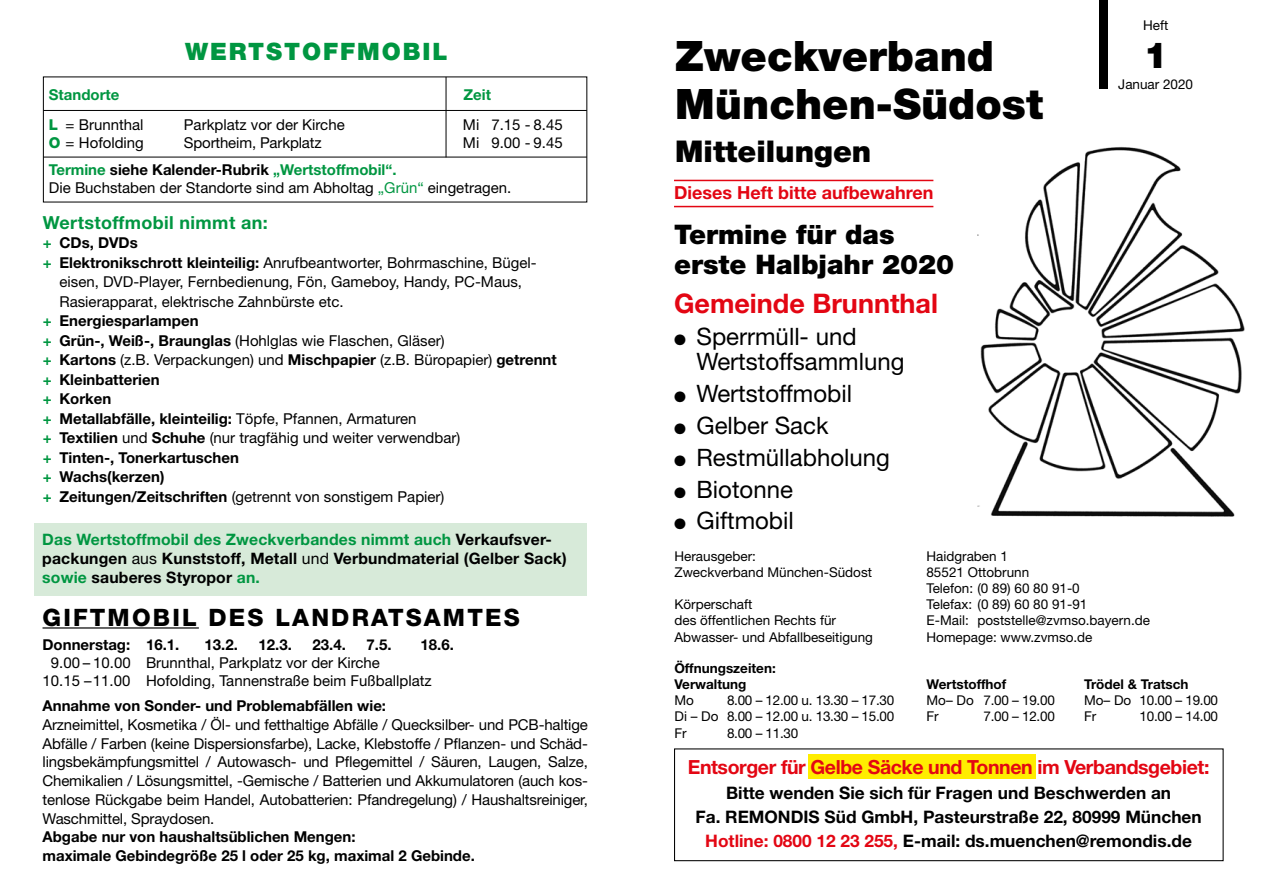
<style>
.page{position:relative;width:1263px;height:893px;background:#fff}
.page>*{position:absolute;margin:0;border:0;box-sizing:border-box;transform-origin:0 0}
.t1{font:900 42px/47.4px "Helvetica Neue";color:#000}
.t2{font:900 36px "Helvetica Neue";color:#000}
.t3{font:900 30px "Helvetica Neue";color:#000}
.t4{font:900 27px/29.4px "Helvetica Neue";color:#000}
.t5{font:700 27px "Helvetica Neue LT";color:#e30613}
.t6{font:24px/25.8px "Helvetica Neue LT";color:#000}
.t7{font:800 24px "Helvetica Neue LT";letter-spacing:.09em;color:#000}
.t8{font:900 24px "Helvetica Neue";letter-spacing:.08em;color:#009641}
.t9{font:700 19.5px "Helvetica Neue LT";letter-spacing:-.02em;color:#e30613}
.t10{font:700 18px "Helvetica Neue LT";color:#e30613}
.t11{font:700 18px "Helvetica Neue LT";letter-spacing:.02em;color:#009641}
.t12{font:700 17.25px/24px "Helvetica Neue LT";color:#000;text-align:center}
.t13{font:700 15.75px/18.9px "Helvetica Neue LT";letter-spacing:.01em;color:#000}
.t14{font:15px/18.8px "Helvetica Neue";color:#000}
.t15{font:15px "Helvetica Neue LT";color:#000}
.t16{font:700 15px/18.8px "Helvetica Neue LT";color:#000}
.t17{font:700 15px "Helvetica Neue LT";color:#009641}
.t18{font:13.5px/16.2px "Helvetica Neue LT";color:#000}
.t19{font:13.5px "Helvetica Neue LT";letter-spacing:-.02em;color:#000}
.t20{font:700 13.5px/16.2px "Helvetica Neue LT";color:#000}
.t21{font:13.5px "Helvetica Neue";color:#000}
.s1{font-family:"Helvetica Neue LT";font-weight:800;color:#009641}
.s2{color:#000}
.s3{color:#009641}
.s4{font-weight:700;color:#009641}
.s5{font-weight:700}
.s6{font-weight:400}
.s7{color:#e30613}
</style>
<div class="page">
<div style="left:1100px;top:0;width:8px;height:89px;background:#000"></div>
<img style="left:977px;top:147px;width:268px;height:370px">
<hr style="left:674px;top:180px;width:259px;height:1px;background:#e30613">
<hr style="left:674px;top:206px;width:259px;height:1px;background:#e30613">
<hr style="left:43px;top:627px;width:156px;height:2px;background:#000">
<hr style="left:43px;top:110px;width:544px;height:1px;background:#000">
<hr style="left:43px;top:157px;width:544px;height:1px;background:#000">
<hr style="left:446px;top:77px;width:1px;height:80px;background:#000">
<div style="left:34px;top:523px;width:553px;height:72px;background:#d7ead9"></div>
<div style="left:807px;top:755px;width:228px;height:24px;background:#ffed00"></div>
<div style="left:674px;top:748px;width:549px;height:113px;border:1px solid #000"></div>
<h3 class="t8" style="left:185px;top:37px;width:264px">WERTSTOFFMOBIL</h3>
<p class="t17" style="left:49px;top:85px;width:72px">Standorte</p>
<p class="t14" style="left:49px;top:115px;width:96px"><span class="s1">L</span> = Brunnthal</p>
<p class="t14" style="left:184px;top:115px;width:162px">Parkplatz vor der Kirche</p>
<p class="t14" style="left:463px;top:115px;width:101px">Mi 7.15 - 8.45</p>
<p class="t14" style="left:49px;top:133px;width:96px"><span class="s1">O</span> = Hofolding</p>
<p class="t14" style="left:184px;top:133px;width:139px">Sportheim, Parkplatz</p>
<p class="t14" style="left:463px;top:133px;width:101px">Mi 9.00 - 9.45</p>
<p class="t17" style="left:49px;top:160px;width:349px">Termine <span class="s2">siehe Kalender-Rubrik</span> „Wertstoffmobil“.</p>
<p class="t14" style="left:49px;top:178px;width:464px">Die Buchstaben der Standorte sind am Abholtag <span class="s3">„Grün“</span> eingetragen.</p>
<p class="t17" style="left:463px;top:85px;width:29px">Zeit</p>
<p class="t11" style="left:43px;top:211px;width:226px">Wertstoffmobil nimmt an:</p>
<p class="t16" style="left:43px;top:233px;width:96px"><span class="s3">+</span> CDs, DVDs</p>
<p class="t15" style="left:43px;top:254px;width:495px"><span class="s4">+</span> <span class="s5">Elektronikschrott kleinteilig:</span> Anrufbeantworter, Bohrmaschine, Bügel-</p>
<p class="t15" style="left:59px;top:273px;width:464px">eisen, DVD-Player, Fernbedienung, Fön, Gameboy, Handy, PC-Maus,</p>
<p class="t15" style="left:59px;top:293px;width:286px">Rasierapparat, elektrische Zahnbürste etc.</p>
<p class="t16" style="left:43px;top:311px;width:157px"><span class="s3">+</span> Energiesparlampen</p>
<p class="t15" style="left:43px;top:332px;width:403px"><span class="s4">+</span> <span class="s5">Grün-, Weiß-, Braunglas</span> (Hohlglas wie Flaschen, Gläser)</p>
<p class="t15" style="left:43px;top:351px;width:515px"><span class="s4">+</span> <span class="s5">Kartons</span> (z.B. Verpackungen) und <span class="s5">Mischpapier</span> (z.B. Büropapier) <span class="s5">getrennt</span></p>
<p class="t16" style="left:43px;top:370px;width:118px"><span class="s3">+</span> Kleinbatterien</p>
<p class="t16" style="left:43px;top:389px;width:70px"><span class="s3">+</span> Korken</p>
<p class="t16" style="left:43px;top:409px;width:375px"><span class="s3">+</span> Metallabfälle, kleinteilig: <span class="s6">Töpfe, Pfannen, Armaturen</span></p>
<p class="t15" style="left:43px;top:429px;width:419px"><span class="s4">+</span> <span class="s5">Textilien</span> und <span class="s5">Schuhe</span> (nur tragfähig und weiter verwendbar)</p>
<p class="t16" style="left:43px;top:448px;width:197px"><span class="s3">+</span> Tinten-, Tonerkartuschen</p>
<p class="t16" style="left:43px;top:467px;width:123px"><span class="s3">+</span> Wachs(kerzen)</p>
<p class="t15" style="left:43px;top:488px;width:403px"><span class="s4">+</span> <span class="s5">Zeitungen/Zeitschriften</span> (getrennt von sonstigem Papier)</p>
<p class="t13" style="left:42px;top:529px;width:526px"><span class="s3">Das Wertstoffmobil des Zweckverbandes nimmt auch</span> Verkaufsver&shy;packungen <span class="s6">aus</span> Kunststoff, Metall <span class="s6">und</span> Verbundmaterial (Gelber Sack) <span class="s3">sowie</span> sauberes Styropor <span class="s3">an.</span></p>
<h3 class="t7" style="left:43px;top:603px;width:479px">GIFTMOBIL DES LANDRATSAMTES</h3>
<p class="t16" style="left:43px;top:634px;width:138px">Donnerstag: 16.1.</p>
<p class="t16" style="left:205px;top:634px;width:35px">13.2.</p>
<p class="t16" style="left:259px;top:634px;width:35px">12.3.</p>
<p class="t16" style="left:313px;top:634px;width:35px">23.4.</p>
<p class="t16" style="left:367px;top:634px;width:27px">7.5.</p>
<p class="t16" style="left:421px;top:634px;width:35px">18.6.</p>
<p class="t14" style="left:43px;top:653px;width:391px;line-height:18px;text-indent:8px">9.00 – 10.00 Brunnthal, Parkplatz vor der Kirche<br>10.15 – 11.00 Hofolding, Tannenstraße beim Fußballplatz</p>
<p class="t16" style="left:43px;top:696px;width:345px">Annahme von Sonder- und Problemabfällen wie:</p>
<p class="t14" style="left:43px;top:715px;width:547px;text-align:justify">Arzneimittel, Kosmetika / Öl- und fetthaltige Abfälle / Quecksilber- und PCB-haltige Abfälle / Farben (keine Dispersionsfarbe), Lacke, Klebstoffe / Pflanzen- und Schäd&shy;lingsbekämpfungsmittel / Autowasch- und Pflegemittel / Säuren, Laugen, Salze, Chemikalien / Lösungsmittel, -Gemische / Batterien und Akkumulatoren (auch kos&shy;tenlose Rückgabe beim Handel, Autobatterien: Pfandregelung) / Haushaltsreiniger, Waschmittel, Spraydosen.</p>
<p class="t16" style="left:43px;top:827px;width:434px">Abgabe nur von haushaltsüblichen Mengen:<br>maximale Gebindegröße 25 l oder 25 kg, maximal 2 Gebinde.</p>
<h1 class="t1" style="left:675px;top:33px;width:369px">Zweckverband<br>München-Südost</h1>
<h3 class="t3" style="left:675px;top:134px;width:198px">Mitteilungen</h3>
<p class="t10" style="left:674px;top:182px;width:261px">Dieses Heft bitte aufbewahren</p>
<h3 class="t4" style="left:674px;top:220px;width:282px">Termine für das erste Halbjahr 2020</h3>
<p class="t21" style="left:1143px;top:17px;width:27px">Heft</p>
<h2 class="t2" style="left:1144px;top:34px;width:26px">1</h2>
<p class="t21" style="left:1118px;top:76px;width:76px">Januar 2020</p>
<h3 class="t5" style="left:674px;top:286px;width:265px">Gemeinde Brunnthal</h3>
<h3 class="t6" style="left:696px;top:323px;width:210px;text-indent:-22px">● Sperrmüll- und<br>Wertstoffsammlung</h3>
<h3 class="t6" style="left:674px;top:380px;width:180px">● Wertstoffmobil</h3>
<h3 class="t6" style="left:674px;top:412px;width:156px">● Gelber Sack</h3>
<h3 class="t6" style="left:674px;top:444px;width:217px">● Restmüllabholung</h3>
<h3 class="t6" style="left:674px;top:476px;width:120px">● Biotonne</h3>
<h3 class="t6" style="left:674px;top:508px;width:121px">● Giftmobil</h3>
<p class="t18" style="left:674px;top:548px;width:83px">Herausgeber:</p>
<p class="t18" style="left:926px;top:548px;width:83px">Haidgraben 1</p>
<p class="t18" style="left:674px;top:564px;width:199px">Zweckverband München-Südost</p>
<p class="t18" style="left:926px;top:564px;width:155px">85521 Ottobrunn<br>Telefon: (0 89) 60 80 91-0</p>
<p class="t18" style="left:674px;top:596px;width:80px">Körperschaft</p>
<p class="t18" style="left:926px;top:596px;width:162px">Telefax: (0 89) 60 80 91-91</p>
<p class="t18" style="left:674px;top:612px;width:163px">des öffentlichen Rechts für</p>
<p class="t18" style="left:926px;top:612px;width:225px">E-Mail: poststelle@zvmso.bayern.de</p>
<p class="t18" style="left:674px;top:629px;width:200px">Abwasser- und Abfallbeseitigung</p>
<p class="t18" style="left:926px;top:629px;width:167px">Homepage: www.zvmso.de</p>
<p class="t20" style="left:674px;top:660px;width:103px">Öffnungszeiten:<br>Verwaltung</p>
<p class="t20" style="left:926px;top:676px;width:81px">Wertstoffhof</p>
<p class="t20" style="left:1084px;top:676px;width:106px">Trödel &amp; Tratsch</p>
<p class="t18" style="left:674px;top:692px;width:21px">Mo</p>
<p class="t19" style="left:727px;top:692px;width:169px">8.00 – 12.00 u. 13.30 – 17.30</p>
<p class="t18" style="left:926px;top:692px;width:130px">Mo– Do 7.00 – 19.00</p>
<p class="t19" style="left:1084px;top:692px;width:136px">Mo– Do 10.00 – 19.00</p>
<p class="t19" style="left:674px;top:709px;width:221px">Di – Do 8.00 – 12.00 u. 13.30 – 15.00</p>
<p class="t18" style="left:926px;top:708px;width:14px">Fr</p>
<p class="t18" style="left:983px;top:708px;width:73px">7.00 – 12.00</p>
<p class="t18" style="left:1084px;top:708px;width:14px">Fr</p>
<p class="t18" style="left:1139px;top:708px;width:80px">10.00 – 14.00</p>
<p class="t18" style="left:674px;top:725px;width:14px">Fr</p>
<p class="t18" style="left:727px;top:725px;width:73px">8.00 – 11.30</p>
<h3 class="t9" style="left:688px;top:755px;width:523px">Entsorger für Gelbe Säcke und Tonnen im Verbandsgebiet:</h3>
<p class="t12" style="left:695px;top:781px;width:508px">Bitte wenden Sie sich für Fragen und Beschwerden an<br>Fa. REMONDIS Süd GmbH, Pasteurstraße 22, 80999 München<br><span class="s7">Hotline: 0800 12 23 255,</span> E-mail: ds.muenchen@remondis.de</p>
</div>
